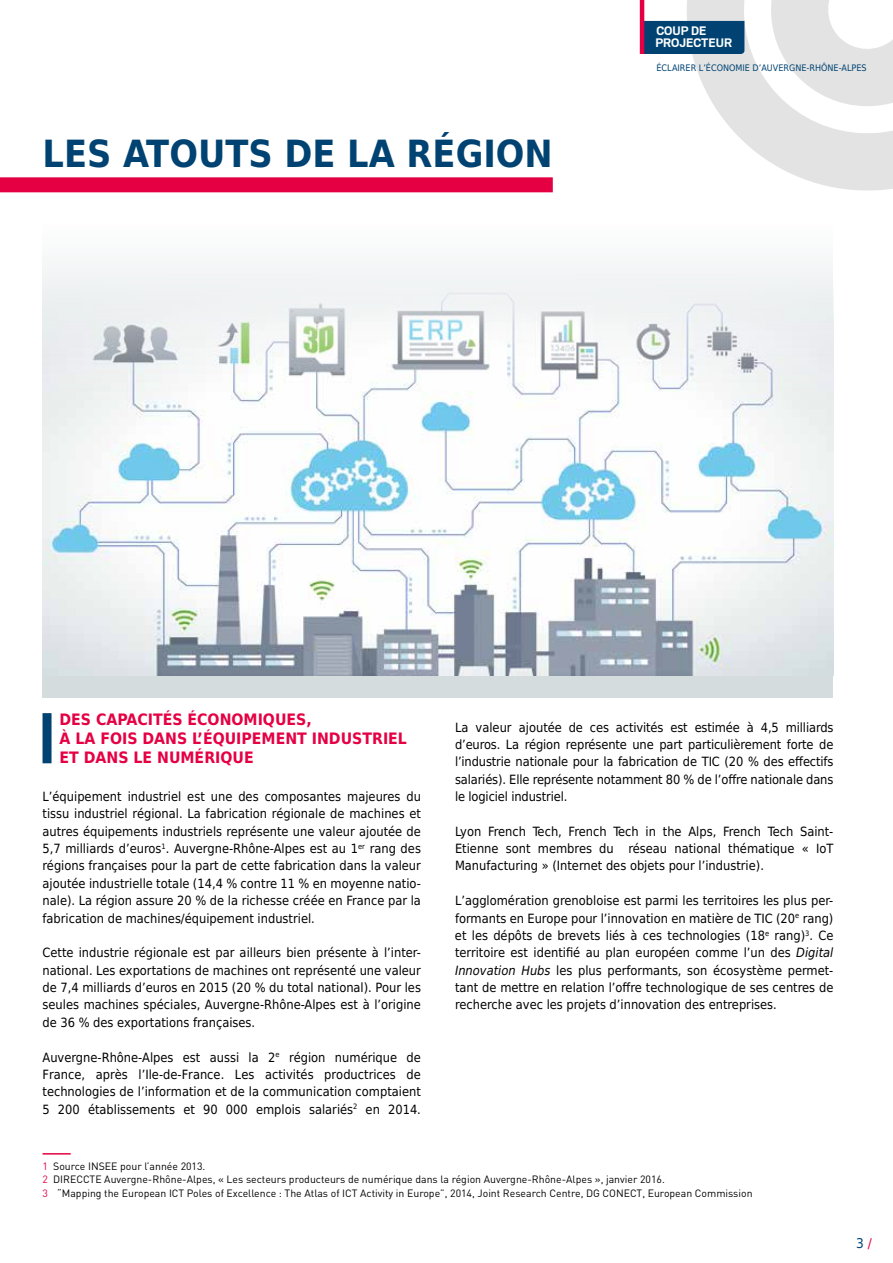
<style>
.page{position:relative;width:893px;height:1263px;background:#fff}
.page>*{position:absolute;margin:0;border:0;box-sizing:border-box;transform-origin:0 0}
.t1{font:700 37.5px "DejaVu Sans Condensed";color:#004372}
.t2{font:700 15.75px/18.9px "DejaVu Sans Condensed";color:#e50043}
.t3{font:700 13.8px/11.9px "Scout";color:#fff}
.t4{font:13.5px "DejaVu Sans Condensed";color:#004372}
.t5{font:12.75px/17.4px "DejaVu Sans Condensed";color:#000;text-align:justify}
.t6{font:10.5px/13.2px "DIN";color:#000}
.t7{font:9px "DejaVu Sans Condensed";color:#004372}
.s1{font-style:italic}
.s2{color:#e50043}
</style>
<div class="page">
<svg style="left:667px;top:0;width:226px;height:191px;fill:#e3e3e3"></svg>
<svg style="left:761px;top:0;width:132px;height:116px"></svg>
<div style="left:0;top:177px;width:553px;height:15px;background:#e50043"></div>
<div style="left:43px;top:713px;width:9px;height:50px;background:#004372"></div>
<svg style="left:43px;top:1153px;width:28px;height:1px"></svg>
<svg style="left:43px;top:265px;width:790px;height:432px;fill:#d4dcde"></svg>
<img style="left:43px;top:271px;width:790px;height:404px">
<div style="left:644px;top:21px;width:100px;height:33px;background:#004372"></div>
<hr style="left:640px;top:0;width:4px;height:54px;background:#e50043">
<p class="t3" style="left:655px;top:25px;width:78px">COUP DE<br>PROJECTEUR</p>
<h1 class="t1" style="left:43px;top:123px;width:512px">LES ATOUTS DE LA RÉGION</h1>
<p class="t7" style="left:656px;top:61px;width:212px">ÉCLAIRER L’ÉCONOMIE D’AUVERGNE-RHÔNE-ALPES</p>
<p class="t2" style="left:60px;top:709px;width:349px">DES CAPACITÉS ÉCONOMIQUES,<br>À LA FOIS DANS L’ÉQUIPEMENT INDUSTRIEL<br>ET DANS LE NUMÉRIQUE</p>
<p class="t5" style="left:43px;top:787px;width:380px">L’équipement industriel est une des composantes majeures du tissu industriel régional. La fabrication régionale de machines et autres équipements industriels représente une valeur ajoutée de 5,7 milliards d’euros<sup>1</sup>. Auvergne-Rhône-Alpes est au 1<sup>er</sup> rang des régions françaises pour la part de cette fabrication dans la valeur ajoutée industrielle totale (14,4 % contre 11 % en moyenne natio&shy;nale). La région assure 20 % de la richesse créée en France par la fabrication de machines/équipement industriel.</p>
<p class="t5" style="left:43px;top:943px;width:380px">Cette industrie régionale est par ailleurs bien présente à l’inter&shy;national. Les exportations de machines ont représenté une valeur de 7,4 milliards d’euros en 2015 (20 % du total national). Pour les seules machines spéciales, Auvergne-Rhône-Alpes est à l’origine de 36 % des exportations françaises.</p>
<p class="t5" style="left:43px;top:1048px;width:380px">Auvergne-Rhône-Alpes est aussi la 2<sup>e</sup> région numérique de France, après l’Ile-de-France. Les activités productrices de technologies de l’information et de la communication comptaient 5 200 établissements et 90 000 emplois salariés<sup>2</sup> en 2014.</p>
<p class="t5" style="left:455px;top:718px;width:380px">La valeur ajoutée de ces activités est estimée à 4,5 milliards d’euros. La région représente une part particulièrement forte de l’industrie nationale pour la fabrication de TIC (20 % des effectifs salariés). Elle représente notamment 80 % de l’offre nationale dans le logiciel industriel.</p>
<p class="t5" style="left:455px;top:822px;width:380px">Lyon French Tech, French Tech in the Alps, French Tech Saint-Etienne sont membres du réseau national thématique « IoT Manufacturing » (Internet des objets pour l’industrie).</p>
<p class="t5" style="left:455px;top:891px;width:380px">L’agglomération grenobloise est parmi les territoires les plus per&shy;formants en Europe pour l’innovation en matière de TIC (20<sup>e</sup> rang) et les dépôts de brevets liés à ces technologies (18<sup>e</sup> rang)<sup>3</sup>. Ce territoire est identifié au plan européen comme l’un des <span class="s1">Digital Innovation Hubs</span> les plus performants, son écosystème permet&shy;tant de mettre en relation l’offre technologique de ses centres de recherche avec les projets d’innovation des entreprises.</p>
<p class="t6" style="left:43px;top:1159px;width:712px"><span class="s2">1</span> Source INSEE pour l’année 2013.<br><span class="s2">2</span> DIRECCTE Auvergne-Rhône-Alpes, « Les secteurs producteurs de numérique dans la région Auvergne-Rhône-Alpes », janvier 2016.<br><span class="s2">3</span> “Mapping the European ICT Poles of Excellence : The Atlas of ICT Activity in Europe”, 2014, Joint Research Centre, DG CONECT, European Commission</p>
<p class="t4" style="left:856px;top:1232px;width:17px">3 <span class="s2">/</span></p>
</div>
